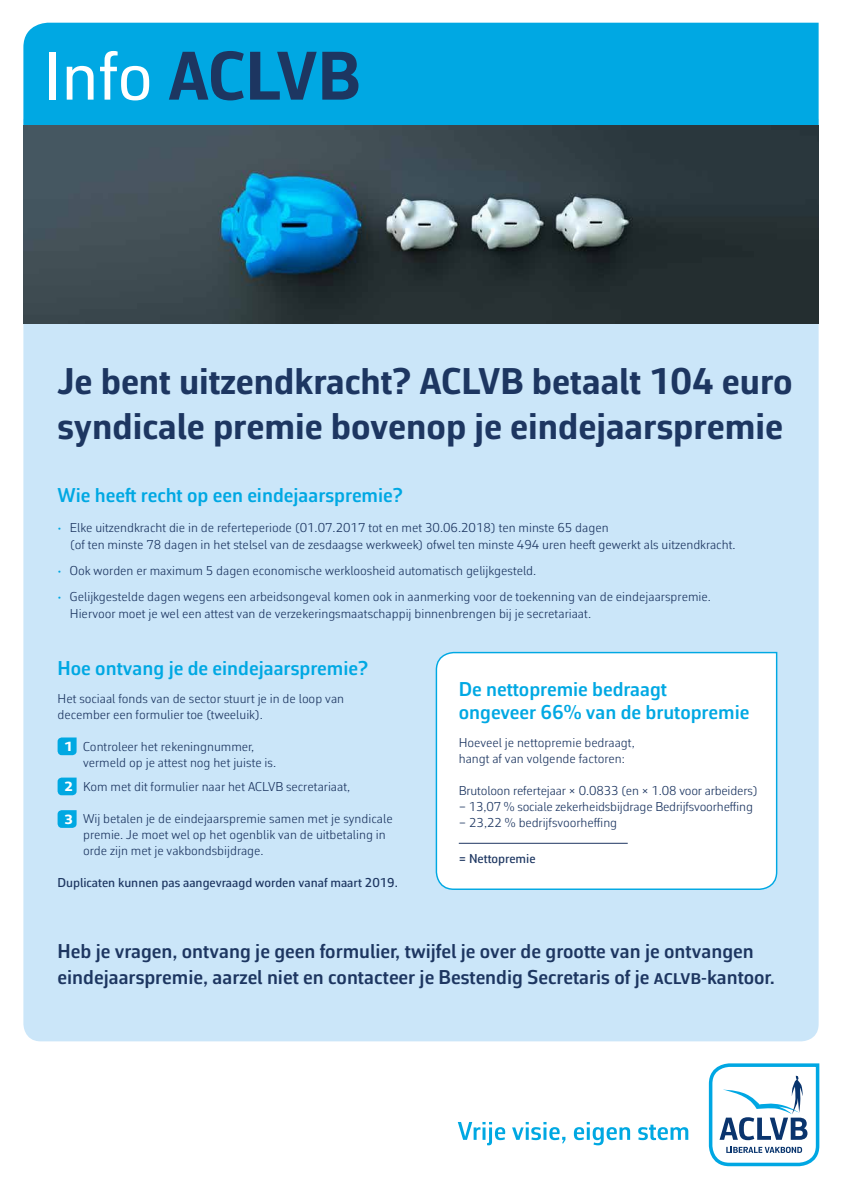
<style>
.page{position:relative;width:842px;height:1191px;background:#fff}
.page>*{position:absolute;margin:0;border:0;box-sizing:border-box;transform-origin:0 0}
.t1{font:700 69.5px "Corbeau Pro";letter-spacing:-.005em;color:#1d3661}
.t2{font:700 37.7px/45.2px "Corbeau Pro";color:#1d3661}
.t3{font:600 20.3px/26.1px "Corbeau Pro";color:#1d3661}
.t4{font:600 20.3px/23.2px "Corbeau Pro";color:#00a8e3}
.t5{font:300 13px/15.9px "Corbeau Pro";color:#1d3661}
.t6{font:500 13px "Corbeau Pro";color:#1d3661}
.s1{font-weight:400;color:#fff}
.s2{color:#00a8e3}
.s3{font-weight:700;font-size:17.4px;color:#fff}
</style>
<div class="page">
<div style="left:23px;top:323px;width:796px;height:718px;background:#cbe6f9"></div>
<svg style="left:435px;top:651px;width:343px;height:239px"></svg>
<div style="left:23px;top:23px;width:796px;height:102px;background:#00a8e3"></div>
<hr style="left:459px;top:843px;width:169px;height:1px;background:#1d3661">
<svg style="left:58px;top:737px;width:19px;height:18px"></svg>
<svg style="left:58px;top:777px;width:19px;height:18px"></svg>
<svg style="left:58px;top:810px;width:19px;height:18px"></svg>
<svg style="left:708px;top:1063px;width:111px;height:103px"></svg>
<svg style="left:458px;top:1122px;width:47px;height:23px"></svg>
<svg style="left:512px;top:1122px;width:53px;height:21px"></svg>
<svg style="left:574px;top:1122px;width:56px;height:23px"></svg>
<svg style="left:638px;top:1124px;width:50px;height:16px"></svg>
<img style="left:23px;top:125px;width:796px;height:198px">
<h1 class="t1" style="left:43px;top:29px;width:319px"><span class="s1">Info</span> ACLVB</h1>
<h2 class="t2" style="left:58px;top:358px;width:737px">Je bent uitzendkracht? ACLVB betaalt 104 euro syndicale premie bovenop je eindejaarspremie</h2>
<h3 class="t4" style="left:58px;top:483px;width:347px">Wie heeft recht op een eindejaarspremie?</h3>
<p class="t5" style="left:70px;top:519px;width:667px;line-height:17.4px;text-indent:-12px"><span class="s2">•</span> Elke uitzendkracht die in de referteperiode (01.07.2017 tot en met 30.06.2018) ten minste 65 dagen<br>(of ten minste 78 dagen in het stelsel van de zesdaagse werkweek) ofwel ten minste 494 uren heeft gewerkt als uitzendkracht.</p>
<p class="t5" style="left:58px;top:562px;width:480px"><span class="s2">•</span> Ook worden er maximum 5 dagen economische werkloosheid automatisch gelijkgesteld.</p>
<p class="t5" style="left:70px;top:587px;width:642px;line-height:17.4px;text-indent:-12px"><span class="s2">•</span> Gelijkgestelde dagen wegens een arbeidsongeval komen ook in aanmerking voor de toekenning van de eindejaarspremie.<br>Hiervoor moet je wel een attest van de verzekeringsmaatschappij binnenbrengen bij je secretariaat.</p>
<h3 class="t4" style="left:58px;top:656px;width:312px">Hoe ontvang je de eindejaarspremie?</h3>
<p class="t5" style="left:58px;top:691px;width:288px">Het sociaal fonds van de sector stuurt je in de loop van december een formulier toe (tweeluik).</p>
<p class="t5" style="left:83px;top:738px;width:195px;text-indent:-19px"><span class="s3">1</span> Controleer het rekeningnummer, vermeld op je attest nog het juiste is.</p>
<p class="t5" style="left:64px;top:778px;width:287px"><span class="s3">2</span> Kom met dit formulier naar het ACLVB secretariaat,</p>
<p class="t5" style="left:83px;top:810px;width:311px;text-indent:-19px"><span class="s3">3</span> Wij betalen je de eindejaarspremie samen met je syndicale premie. Je moet wel op het ogenblik van de uitbetaling in orde zijn met je vakbondsbijdrage.</p>
<p class="t6" style="left:58px;top:873px;width:342px">Duplicaten kunnen pas aangevraagd worden vanaf maart 2019.</p>
<h3 class="t4" style="left:459px;top:677px;width:292px">De nettopremie bedraagt ongeveer 66% van de brutopremie</h3>
<p class="t5" style="left:459px;top:735px;width:178px">Hoeveel je nettopremie bedraagt, hangt af van volgende factoren:</p>
<p class="t5" style="left:459px;top:782px;width:300px">Brutoloon refertejaar × 0.0833 (en × 1.08 voor arbeiders) − 13,07 % sociale zekerheidsbijdrage Bedrijfsvoorheffing − 23,22 % bedrijfsvoorheffing</p>
<p class="t6" style="left:459px;top:850px;width:78px">= Nettopremie</p>
<h3 class="t3" style="left:58px;top:937px;width:719px">Heb je vragen, ontvang je geen formulier, twijfel je over de grootte van je ontvangen eindejaarspremie, aarzel niet en contacteer je Bestendig Secretaris of je aclvb-kantoor.</h3>
</div>
